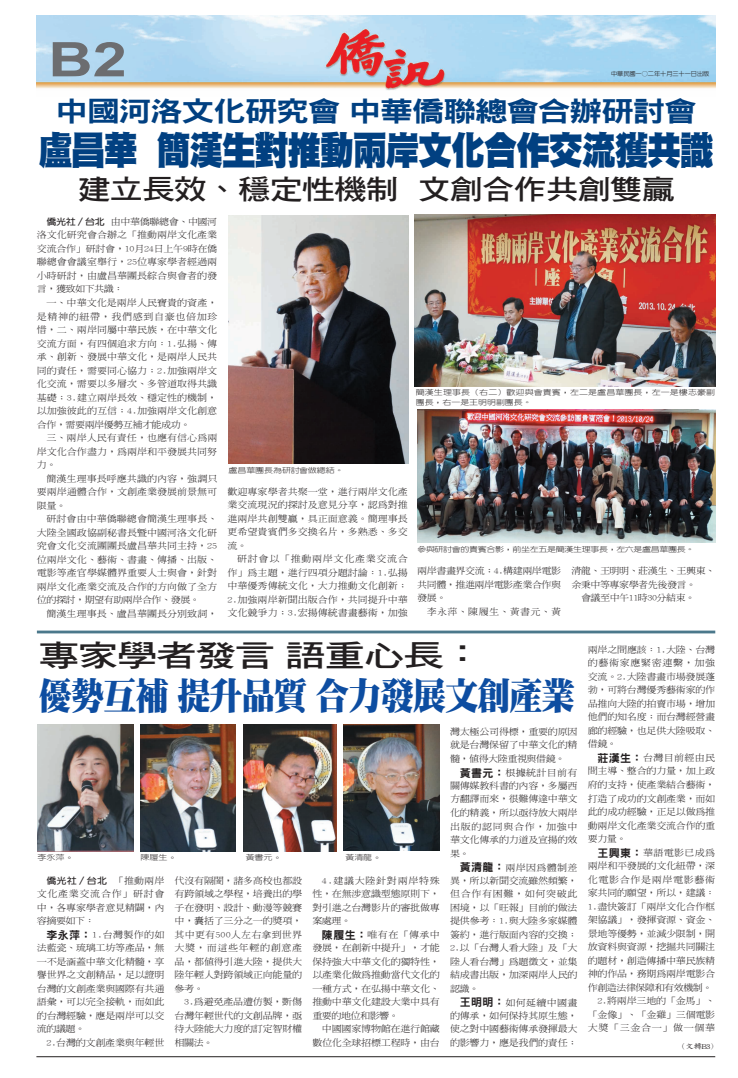
<style>
.page{position:relative;width:738px;height:1078px;background:#fff}
.page>*{position:absolute;margin:0;border:0;box-sizing:border-box;transform-origin:0 0}
.t1{font:700 47.7px "Arial";color:#6c6d70;scale:1.29 1}
.t2{font:38.8px "DF Hei Std W12";letter-spacing:-.045em;color:#014081;scale:.88 1}
.t3{font:37.4px "DF Ming Std W12";letter-spacing:-.045em;color:#0d4da1;scale:.9 1}
.t4{font:30px "DF Hei Std W7";letter-spacing:-.045em;color:#231f20;scale:1.37 1}
.t5{font:27.8px "DF Hei Std W7";letter-spacing:-.03em;color:#231f20;scale:1.19 1}
.t6{font:27.7px "DF Hei Std W9";letter-spacing:-.045em;color:#014081;scale:1.19 1}
.t7{font:300 8.8px/13.5px "AR Ming B5";letter-spacing:-.02em;color:#231f20;text-align:justify;scale:1.14 1}
.t8{font:300 8.8px "AR Ming B5";letter-spacing:-.045em;color:#231f20;scale:1.14 1}
.t9{font:300 8.8px "AR Ming B5";letter-spacing:.035em;color:#231f20;scale:1.14 1}
.t10{font:300 8.8px "AR Ming B5";letter-spacing:.065em;color:#231f20;scale:1.14 1}
.t11{font:300 8.8px "AR Ming B5";letter-spacing:.005em;color:#231f20;scale:1.14 1}
.t12{font:700 8.8px "AR New Hei B5";color:#231f20;scale:1.14 1}
.t13{font:300 7.2px/9.5px "AR New Hei B5";letter-spacing:-.01em;color:#231f20;scale:1.25 1}
.t14{font:300 7.2px "AR New Hei B5";letter-spacing:-.04em;color:#231f20;scale:1.25 1}
.t15{font:500 7.2px "AR Std Kai Pro";color:#231f20;scale:1.25 1}
.t16{font:500 6px "AR New Hei B5";letter-spacing:-.01em;color:#231f20}
.s1{font-family:"AR New Hei B5";font-weight:700}
.s2{font-family:"AR Ming B5";font-size:8.8px}
.s3{font-family:"AR Ming B5";font-weight:300}
.s4{font-family:"DF Hei Std W9";font-weight:400;font-size:11px}
</style>
<div class="page">
<img style="left:37px;top:16px;width:677px;height:75px">
<hr style="left:36px;top:1056px;width:678px;height:1px;background:#231f20">
<img style="left:417px;top:409px;width:297px;height:133px">
<hr style="left:37px;top:630px;width:677px;height:3px;background:#4b788b">
<img style="left:37px;top:724px;width:96px;height:127px">
<img style="left:141px;top:724px;width:95px;height:127px">
<img style="left:243px;top:724px;width:94px;height:127px">
<img style="left:343px;top:724px;width:96px;height:126px">
<img style="left:414px;top:214px;width:300px;height:172px">
<img style="left:228px;top:215px;width:180px;height:248px">
<h1 class="t1" style="left:48px;top:28px;width:62px">B2</h1>
<p class="t16" style="left:610px;top:70px;width:100px">中華民國一○二年十月三十一日出版</p>
<h3 class="t6" style="left:55px;top:96px;width:540px">中國河洛文化研究會 中華僑聯總會合辦研討會</h3>
<h2 class="t2" style="left:38px;top:129px;width:768px">盧昌華 簡漢生對推動兩岸文化合作交流獲共識</h2>
<h3 class="t5" style="left:78px;top:174px;width:503px">建立長效、穩定性機制 文創合作共創雙贏</h3>
<p class="t7" style="left:37px;top:215px;width:160px;text-indent:10px"><span class="s1">僑光社／台北</span> 由中華僑聯總會、中國河洛文化研究會合辦之「推動兩岸文化產業交流合作」研討會，10月24日上午9時在僑聯總會會議室舉行，25位專家學者經過兩小時研討，由盧昌華團長綜合與會者的發言，獲致如下共識：</p>
<p class="t7" style="left:37px;top:296px;width:160px;text-indent:10px">一、中華文化是兩岸人民寶貴的資產，是精神的紐帶，我們感到自豪也倍加珍惜，二、兩岸同屬中華民族，在中華文化交流方面，有四個追求方向：1.弘揚、傳承、創新、發展中華文化，是兩岸人民共同的責任，需要同心協力；2.加強兩岸文化交流，需要以多層次、多管道取得共識基礎；3.建立兩岸長效、穩定性的機制，以加強彼此的互信；4.加強兩岸文化創意合作，需要兩岸優勢互補才能成功。</p>
<p class="t7" style="left:37px;top:431px;width:160px;text-indent:10px">三、兩岸人民有責任，也應有信心為兩岸文化合作盡力，為兩岸和平發展共同努力。</p>
<p class="t7" style="left:37px;top:471px;width:160px;text-indent:10px">簡漢生理事長呼應共識的內容，強調只要兩岸通體合作，文創產業發展前景無可限量。</p>
<p class="t7" style="left:37px;top:512px;width:160px;text-indent:10px">研討會由中華僑聯總會簡漢生理事長、大陸全國政協副秘書長暨中國河洛文化研究會文化交流團團長盧昌華共同主持，25位兩岸文化、藝術、書畫、傳播、出版、電影等產官學媒體界重要人士與會，針對兩岸文化產業交流及合作的方向做了全方位的探討，期望有助兩岸合作、發展。</p>
<p class="t11" style="left:46px;top:609px;width:151px">簡漢生理事長、盧昌華團長分別致詞，</p>
<p class="t13" style="left:415px;top:387px;width:241px">簡漢生理事長（右二）歡迎與會貴賓，左二是盧昌華團長，左一是樓志豪副團長，右一是王明明副團長。</p>
<p class="t13" style="left:228px;top:465px;width:94px">盧昌華團長為研討會做總結。</p>
<p class="t7" style="left:227px;top:484px;width:160px">歡迎專家學者共聚一堂，進行兩岸文化產業交流現況的探討及意見分享，認為對推進兩岸共創雙贏，具正面意義。簡理事長更希望貴賓們多交換名片，多熟悉、多交流。</p>
<p class="t7" style="left:227px;top:552px;width:160px;text-indent:10px">研討會以「推動兩岸文化產業交流合作」為主題，進行四項分題討論：1.弘揚中華優秀傳統文化，大力推動文化創新；2.加強兩岸新聞出版合作，共同提升中華文化競爭力；3.宏揚傳統書畫藝術，加強</p>
<p class="t14" style="left:417px;top:545px;width:223px">參與研討會的貴賓合影，前坐左五是簡漢生理事長，左六是盧昌華團長。</p>
<p class="t7" style="left:417px;top:564px;width:128px">兩岸書畫界交流；4.構建兩岸電影共同體，推進兩岸電影產業合作與發展。</p>
<p class="t9" style="left:426px;top:607px;width:119px">李永萍、陳履生、黃書元、黃</p>
<p class="t8" style="left:571px;top:566px;width:128px">清龍、王明明、莊漢生、王興東、</p>
<p class="t8" style="left:571px;top:580px;width:111px">余秉中等專家學者先後發言。</p>
<p class="t8" style="left:580px;top:593px;width:102px">會議至中午11時30分結束。</p>
<h3 class="t4" style="left:38px;top:639px;width:326px">專家學者發言 語重心長：</h3>
<h3 class="t3" style="left:38px;top:675px;width:597px">優勢互補提升品質合力發展文創產業</h3>
<p class="t13" style="left:38px;top:852px;width:31px">李永萍<span class="s2">。</span></p>
<p class="t13" style="left:140px;top:852px;width:31px">陳履生<span class="s2">。</span></p>
<p class="t13" style="left:245px;top:852px;width:31px">黃書元<span class="s2">。</span></p>
<p class="t13" style="left:345px;top:852px;width:31px">黃清龍<span class="s2">。</span></p>
<p class="t12" style="left:46px;top:875px;width:105px">僑光社／台北 <span class="s3">「推動兩岸</span></p>
<p class="t7" style="left:37px;top:886px;width:113px">文化產業交流合作」研討會中，各專家學者意見精闢，內容摘要如下：</p>
<p class="t7" style="left:37px;top:927px;width:113px;text-indent:10px"><span class="s4">李永萍：</span>1.台灣製作的如法藍瓷、琉璃工坊等產品，無一不是涵蓋中華文化精髓，享譽世界之文創精品，足以證明台灣的文創產業與國際有共通語彙，可以完全接軌，而如此的台灣經驗，應是兩岸可以交流的議題。</p>
<p class="t7" style="left:46px;top:1035px;width:105px">2.台灣的文創產業與年輕世</p>
<p class="t7" style="left:174px;top:873px;width:113px">代沒有隔閡，諸多高校也都設有跨領域之學程，培養出的學子在發明、設計、動漫等競賽中，囊括了三分之一的獎項，其中更有500人左右拿到世界大獎，而這些年輕的創意產品，都值得引進大陸，提供大陸年輕人對跨領域正向能量的參考。</p>
<p class="t7" style="left:174px;top:994px;width:113px;text-indent:10px">3.為避免產品遭仿製，斲傷台灣年輕世代的文創品牌，亟待大陸能大力度的訂定智財權相關法。</p>
<p class="t7" style="left:312px;top:873px;width:113px;text-indent:10px">4.建議大陸針對兩岸特殊性，在無涉意識型態原則下，對引進之台灣影片的審批做專案處理。</p>
<p class="t7" style="left:312px;top:927px;width:113px;text-indent:10px"><span class="s4">陳履生：</span>唯有在「傳承中發展，在創新中提升」，才能保持強大中華文化的獨特性，以產業化做為推動當代文化的一種方式，在弘揚中華文化、推動中華文化建設大業中具有重要的地位和影響。</p>
<p class="t7" style="left:312px;top:1021px;width:113px;text-align:right">中國國家博物館在進行館藏數位化全球招標工程時，由台</p>
<p class="t7" style="left:449px;top:724px;width:113px">灣太極公司得標，重要的原因就是台灣保留了中華文化的精髓，值得大陸重視與借鏡。</p>
<p class="t7" style="left:449px;top:765px;width:113px;text-indent:10px"><span class="s4">黃書元：</span>根據統計目前有關傳媒教科書的內容，多屬西方翻譯而來，很難傳達中華文化的精義，所以亟待放大兩岸出版的認同與合作，加強中華文化傳承的力道及宣揚的效果。</p>
<p class="t7" style="left:449px;top:860px;width:113px;text-indent:10px"><span class="s4">黃清龍：</span>兩岸因為體制差異，所以新聞交流雖然頻繁，但合作有困難，如何突破此困境，以「旺報」目前的做法提供參考：1.與大陸多家媒體簽約，進行版面內容的交換；2.以「台灣人看大陸」及「大陸人看台灣」為題徵文，並集結成書出版，加深兩岸人民的認識。</p>
<p class="t7" style="left:449px;top:995px;width:113px;text-indent:10px"><span class="s4">王明明：</span>如何延續中國畫的傳承，如何保持其原生態，使之對中國藝術傳承發揮最大的影響力，應是我們的責任；</p>
<p class="t7" style="left:587px;top:642px;width:113px">兩岸之間應該：1.大陸、台灣的藝術家應緊密連繫，加強交流。2.大陸書畫市場發展蓬勃，可將台灣優秀藝術家的作品推向大陸的拍賣市場，增加他們的知名度；而台灣經營畫廊的經驗，也足供大陸吸取、借鏡。</p>
<p class="t7" style="left:587px;top:751px;width:113px;text-indent:10px"><span class="s4">莊漢生：</span>台灣目前經由民間主導、整合的力量，加上政府的支持，使產業結合藝術，打造了成功的文創產業，而如此的成功經驗，正足以做為推動兩岸文化產業交流合作的重要力量。</p>
<p class="t9" style="left:597px;top:848px;width:105px"><span class="s4">王興東：</span>華語電影已成為</p>
<p class="t7" style="left:587px;top:858px;width:113px">兩岸和平發展的文化紐帶，深</p>
<p class="t10" style="left:587px;top:874px;width:113px">化電影合作是兩岸電影藝術</p>
<p class="t7" style="left:587px;top:885px;width:113px">家共同的願望，所以，建議：</p>
<p class="t7" style="left:587px;top:899px;width:113px">1.盡快簽訂「兩岸文化合作框</p>
<p class="t7" style="left:587px;top:912px;width:113px">架協議」，發揮資源、資金、</p>
<p class="t7" style="left:587px;top:926px;width:113px">景地等優勢，並減少限制，開</p>
<p class="t7" style="left:587px;top:939px;width:113px">放資料與資源，挖掘共同關注</p>
<p class="t7" style="left:587px;top:953px;width:113px">的題材，創造傳播中華民族精</p>
<p class="t7" style="left:587px;top:966px;width:113px">神的作品，務期為兩岸電影合</p>
<p class="t8" style="left:587px;top:982px;width:111px">作創造法律保障和有效機制。</p>
<p class="t7" style="left:597px;top:993px;width:105px">2.將兩岸三地的「金馬」、</p>
<p class="t7" style="left:587px;top:1007px;width:113px">「金像」、「金雞」三個電影</p>
<p class="t10" style="left:587px;top:1023px;width:113px">大獎「三金合一」做一個華</p>
<p class="t15" style="left:676px;top:1042px;width:35px">（文轉B3）</p>
</div>
